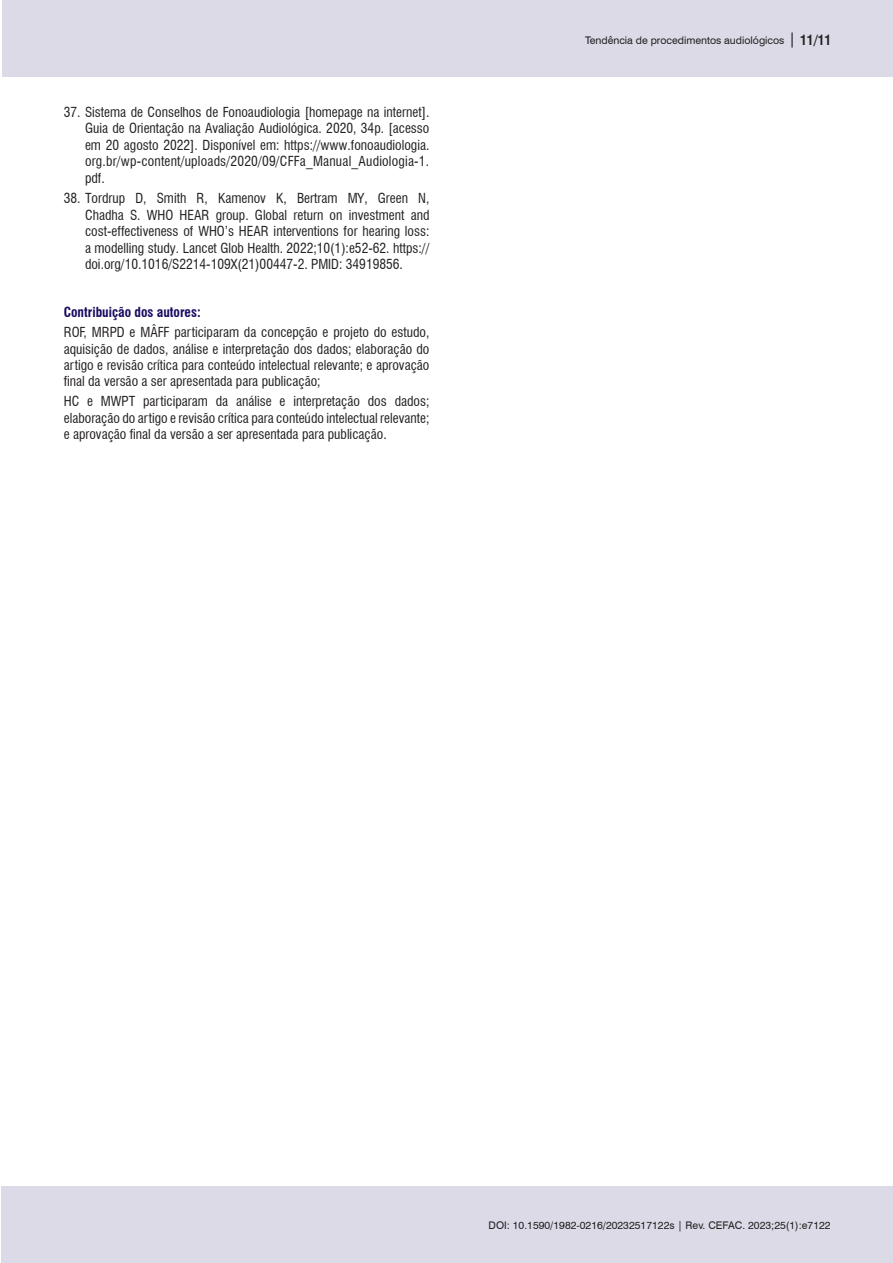
<style>
.page{position:relative;width:893px;height:1263px;background:#fff}
.page>*{position:absolute;margin:0;border:0;box-sizing:border-box;transform-origin:0 0}
.Contibuição_autor{font:condensed 13.5px/16.5px "Swiss 721 BT";color:#231f20;text-align:justify}
.Contibuição_autor_t{font:700 condensed 13.5px "Swiss 721 BT";color:#18085f}
.t1{font:10.5px "Swiss 721 BT";color:#231f20}
.s1{font-size:15px}
.s2{font-weight:700;font-stretch:condensed;font-size:13.5px}
</style>
<div class="page">
<div style="left:1px;top:1186px;width:892px;height:77px;background:#dcdae7"></div>
<div style="left:2px;top:0;width:891px;height:77px;background:#dcdae7"></div>
<p class="Contibuição_autor" style="left:85px;top:103px;width:346px;text-indent:-21px">37. Sistema de Conselhos de Fonoaudiologia [homepage na internet].<br>Guia de Orientação na Avaliação Audiológica. 2020, 34p. [acesso em 20 agosto 2022]. Disponível em: https://www.fonoaudiologia. org.br/wp-content/uploads/2020/09/CFFa_Manual_Audiologia-1. pdf.</p>
<p class="Contibuição_autor" style="left:85px;top:190px;width:346px;text-indent:-21px">38. Tordrup D, Smith R, Kamenov K, Bertram MY, Green N, Chadha S. WHO HEAR group. Global return on investment and cost-effectiveness of WHO’s HEAR interventions for hearing loss: a modelling study. Lancet Glob Health. 2022;10(1):e52-62. https:// doi.org/10.1016/S2214-109X(21)00447-2. PMID: 34919856.</p>
<p class="Contibuição_autor_t" style="left:64px;top:304px;width:138px">Contribuição dos autores:</p>
<p class="Contibuição_autor" style="left:64px;top:324px;width:367px">ROF, MRPD e MÂFF participaram da concepção e projeto do estudo, aquisição de dados, análise e interpretação dos dados; elaboração do artigo e revisão crítica para conteúdo intelectual relevante; e aprovação final da versão a ser apresentada para publicação;</p>
<p class="Contibuição_autor" style="left:64px;top:393px;width:367px">HC e MWPT participaram da análise e interpretação dos dados; elaboração do artigo e revisão crítica para conteúdo intelectual relevante; e aprovação final da versão a ser apresentada para publicação.</p>
<p class="t1" style="left:585px;top:33px;width:248px">Tendência de procedimentos audiológicos <span class="s1">|</span> <span class="s2">11/11</span></p>
<p class="t1" style="left:489px;top:1218px;width:343px">DOI: 10.1590/1982-0216/20232517122s | Rev. CEFAC. 2023;25(1):e7122</p>
</div>
